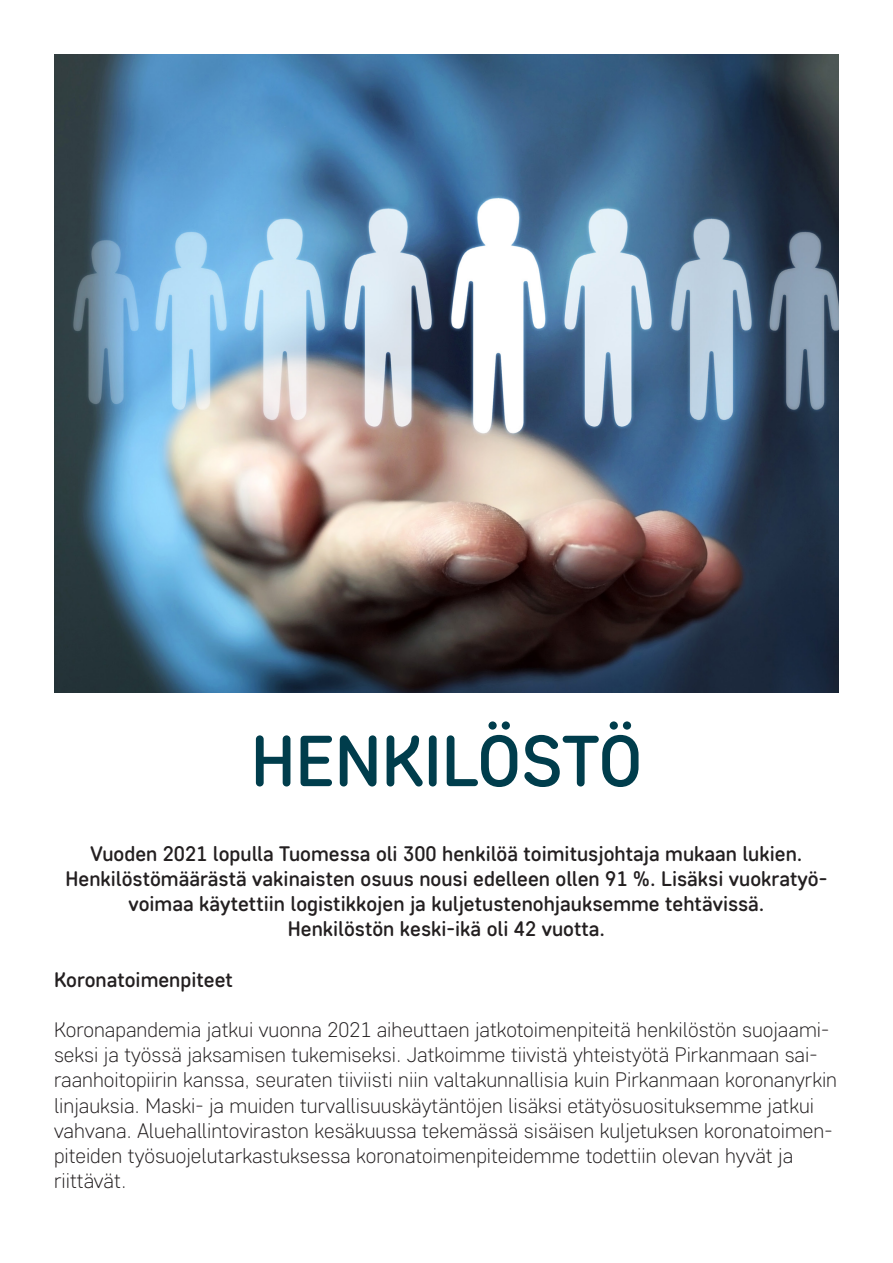
<style>
.page{position:relative;width:893px;height:1263px;background:#fff}
.page>*{position:absolute;margin:0;border:0;box-sizing:border-box;transform-origin:0 0}
.t1{font:500 72px "Core Sans DS45";color:#003d4c}
.t2{font:300 21px/25.2px "Core Sans DS25";color:#231f20}
.t3{font:500 21px/25.2px "Core Sans DS45";color:#231f20;text-align:center}
</style>
<div class="page">
<img style="left:54px;top:54px;width:785px;height:638px">
<p class="t1" style="left:251px;top:714px;width:393px">HENKILÖSTÖ</p>
<p class="t3" style="left:66px;top:840px;width:763px">Vuoden 2021 lopulla Tuomessa oli 300 henkilöä toimitusjohtaja mukaan lukien.<br>Henkilöstömäärästä vakinaisten osuus nousi edelleen ollen 91 %. Lisäksi vuokratyö&shy;voimaa käytettiin logistikkojen ja kuljetustenohjauksemme tehtävissä.<br>Henkilöstön keski-ikä oli 42 vuotta.</p>
<p class="t3" style="left:54px;top:966px;width:180px">Koronatoimenpiteet</p>
<p class="t2" style="left:54px;top:1016px;width:785px">Koronapandemia jatkui vuonna 2021 aiheuttaen jatkotoimenpiteitä henkilöstön suojaami&shy;seksi ja työssä jaksamisen tukemiseksi. Jatkoimme tiivistä yhteistyötä Pirkanmaan sai&shy;raanhoitopiirin kanssa, seuraten tiiviisti niin valtakunnallisia kuin Pirkanmaan koronanyrkin linjauksia. Maski- ja muiden turvallisuuskäytäntöjen lisäksi etätyösuosituksemme jatkui vahvana. Aluehallintoviraston kesäkuussa tekemässä sisäisen kuljetuksen koronatoimen&shy;piteiden työsuojelutarkastuksessa koronatoimenpiteidemme todettiin olevan hyvät ja riittävät.</p>
</div>
